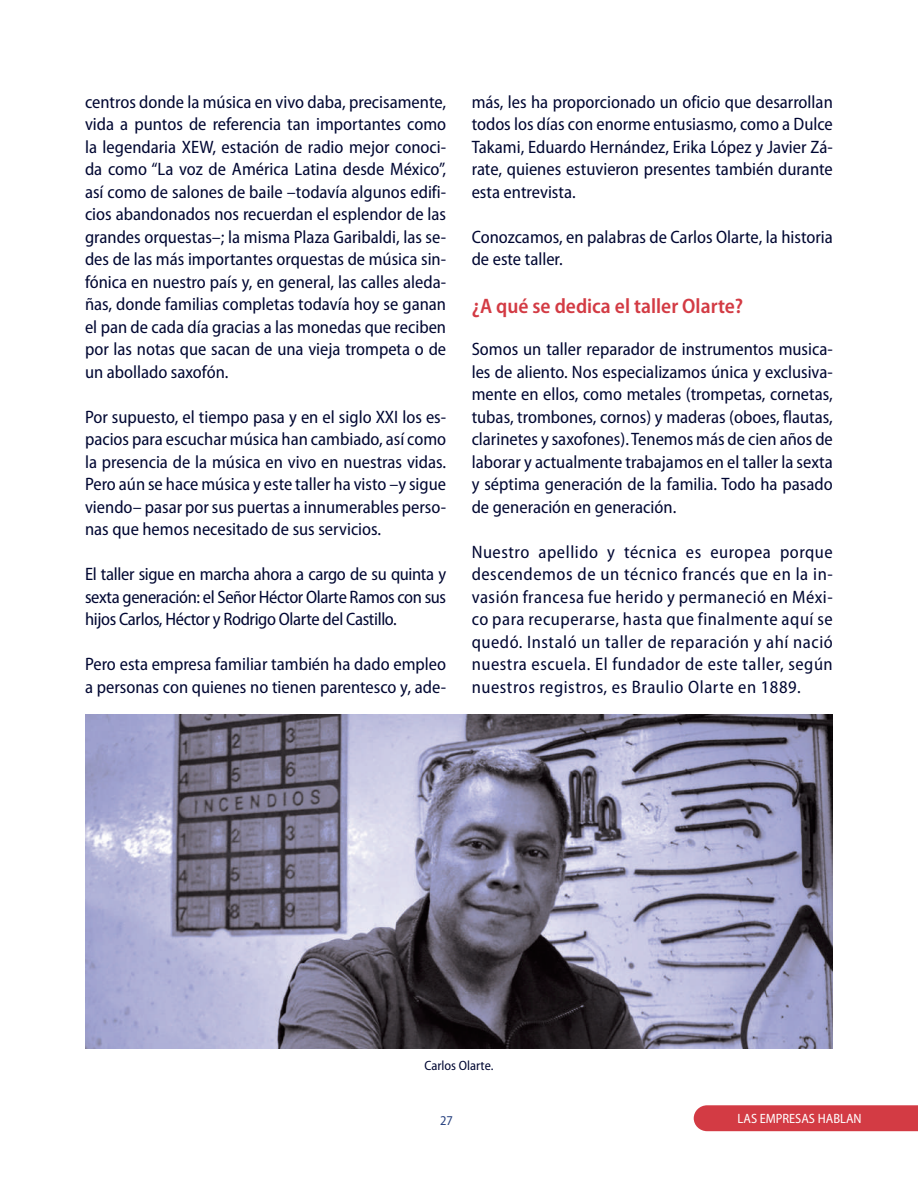
<style>
.page{position:relative;width:918px;height:1188px;background:#fff}
.page>*{position:absolute;margin:0;border:0;box-sizing:border-box;transform-origin:0 0}
.t1{font:600 semi-condensed 21px "Myriad Pro";color:#d33b44}
.t2{font:semi-condensed 18px/22.5px "Myriad Pro";color:#000732;text-align:justify}
.t3{font:semi-condensed 13.5px "Myriad Pro";color:#fff}
.t4{font:semi-condensed 13.5px "Myriad Pro";color:#000732}
.t5{font:semi-condensed 13.5px "Myriad Pro";color:#26407f}
</style>
<div class="page">
<div style="left:694px;top:1105px;width:224px;height:26px;background:#d33b44"></div>
<img style="left:85px;top:715px;width:748px;height:333px">
<p class="t2" style="left:85px;top:91px;width:363px">centros donde la música en vivo daba, precisamente, vida a puntos de referencia tan importantes como la legendaria XEW, estación de radio mejor conoci&shy;da como “La voz de América Latina desde México”, así como de salones de baile –todavía algunos edifi&shy;cios abandonados nos recuerdan el esplendor de las grandes orquestas–; la misma Plaza Garibaldi, las se&shy;des de las más importantes orquestas de música sin&shy;fónica en nuestro país y, en general, las calles aleda&shy;ñas, donde familias completas todavía hoy se ganan el pan de cada día gracias a las monedas que reciben por las notas que sacan de una vieja trompeta o de un abollado saxofón.</p>
<p class="t2" style="left:85px;top:406px;width:363px">Por supuesto, el tiempo pasa y en el siglo XXI los es&shy;pacios para escuchar música han cambiado, así como la presencia de la música en vivo en nuestras vidas.<br>Pero aún se hace música y este taller ha visto –y sigue viendo– pasar por sus puertas a innumerables perso&shy;nas que hemos necesitado de sus servicios.</p>
<p class="t2" style="left:85px;top:563px;width:363px">El taller sigue en marcha ahora a cargo de su quinta y sexta generación: el Señor Héctor Olarte Ramos con sus hijos Carlos, Héctor y Rodrigo Olarte del Castillo.</p>
<p class="t2" style="left:85px;top:653px;width:363px">Pero esta empresa familiar también ha dado empleo a personas con quienes no tienen parentesco y, ade-</p>
<p class="t2" style="left:472px;top:91px;width:363px">más, les ha proporcionado un oficio que desarrollan todos los días con enorme entusiasmo, como a Dulce Takami, Eduardo Hernández, Erika López y Javier Zá&shy;rate, quienes estuvieron presentes también durante esta entrevista.</p>
<p class="t2" style="left:472px;top:226px;width:363px">Conozcamos, en palabras de Carlos Olarte, la historia de este taller.</p>
<p class="t1" style="left:472px;top:294px;width:273px">¿A qué se dedica el taller Olarte?</p>
<p class="t2" style="left:472px;top:338px;width:363px">Somos un taller reparador de instrumentos musica&shy;les de aliento. Nos especializamos única y exclusiva&shy;mente en ellos, como metales (trompetas, cornetas, tubas, trombones, cornos) y maderas (oboes, flautas, clarinetes y saxofones). Tenemos más de cien años de laborar y actualmente trabajamos en el taller la sexta y séptima generación de la familia. Todo ha pasado de generación en generación.</p>
<p class="t2" style="left:472px;top:541px;width:363px">Nuestro apellido y técnica es europea porque descendemos de un técnico francés que en la in&shy;vasión francesa fue herido y permaneció en Méxi&shy;co para recuperarse, hasta que finalmente aquí se quedó. Instaló un taller de reparación y ahí nació nuestra escuela. El fundador de este taller, según nuestros registros, es Braulio Olarte en 1889.</p>
<p class="t4" style="left:425px;top:1058px;width:70px">Carlos Olarte.</p>
<p class="t5" style="left:440px;top:1113px;width:14px">27</p>
<p class="t3" style="left:738px;top:1111px;width:126px">LAS EMPRESAS HABLAN</p>
</div>
